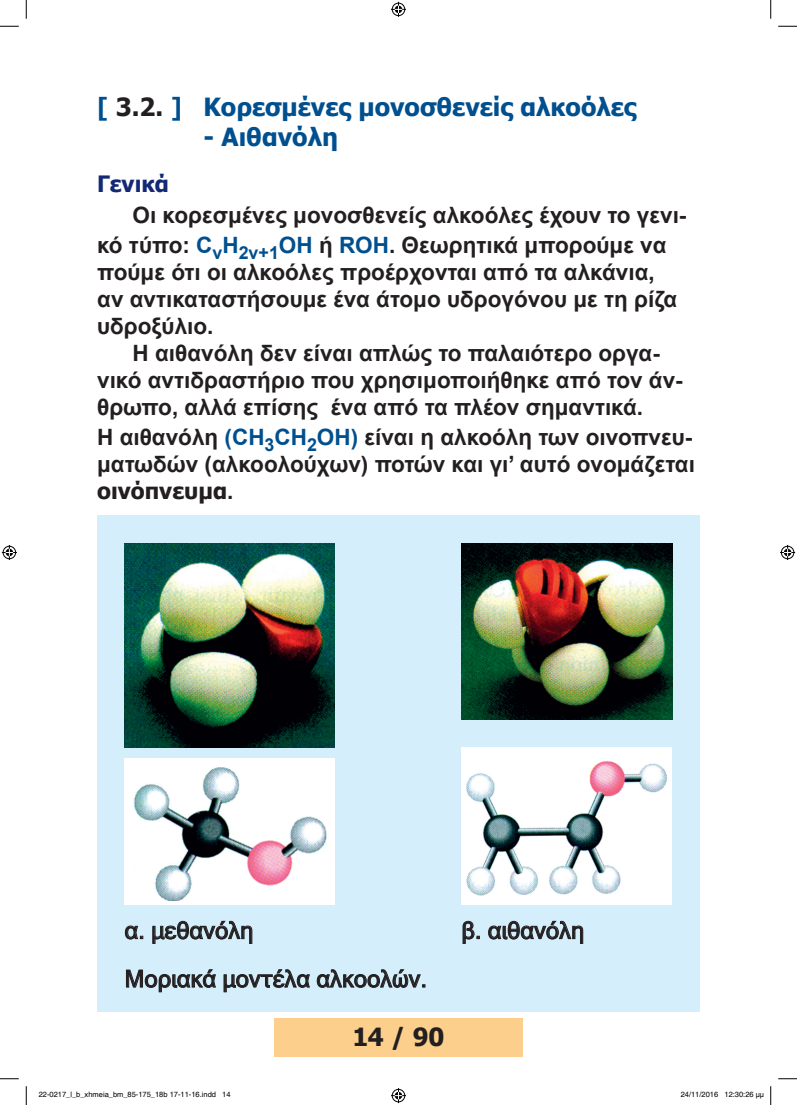
<style>
.page{position:relative;width:797px;height:1105px;background:#fff}
.page>*{position:absolute;margin:0;border:0;box-sizing:border-box;transform-origin:0 0}
.t1{font:700 25px "Tahoma";color:#004f8f}
.t2{font:700 25px "Tahoma";color:#231f20}
.t3{font:23.75px "Microsoft Sans Serif";color:#231f20}
.t4{font:700 22.5px/27px "Arial";color:#231f20}
.t5{font:700 22.5px "Tahoma";color:#231f20}
.t6{font:700 22.5px "Tahoma";color:#142975}
.t7{font:7.5px "Helvetica";color:#000}
.s1{color:#231f20}
.s2{color:#004f8f}
.s3{font-family:"Arial"}
</style>
<div class="page">
<div style="left:274px;top:1018px;width:248px;height:39px;background:#fdcf8c"></div>
<div style="left:97px;top:515px;width:602px;height:496px;background:#d4effb"></div>
<svg style="left:462px;top:921px;width:17px;height:23px"></svg>
<svg style="left:488px;top:921px;width:95px;height:23px"></svg>
<img style="left:462px;top:543px;width:210px;height:177px">
<div style="left:461px;top:747px;width:211px;height:158px;background:#fff"></div>
<img style="left:466px;top:761px;width:201px;height:135px">
<img style="left:125px;top:543px;width:210px;height:204px">
<div style="left:125px;top:758px;width:210px;height:147px;background:#fff"></div>
<img style="left:134px;top:767px;width:193px;height:133px">
<svg style="left:125px;top:925px;width:18px;height:14px"></svg>
<svg style="left:152px;top:921px;width:100px;height:23px"></svg>
<svg style="left:126px;top:969px;width:90px;height:23px"></svg>
<svg style="left:223px;top:969px;width:87px;height:23px"></svg>
<svg style="left:317px;top:969px;width:108px;height:19px"></svg>
<svg style="left:0;top:25px;width:19px;height:2px"></svg>
<svg style="left:778px;top:25px;width:19px;height:2px"></svg>
<svg style="left:0;top:1078px;width:19px;height:1px"></svg>
<svg style="left:778px;top:1078px;width:19px;height:1px"></svg>
<svg style="left:25px;top:0;width:2px;height:19px"></svg>
<svg style="left:25px;top:1086px;width:2px;height:19px"></svg>
<svg style="left:770px;top:0;width:1px;height:19px"></svg>
<svg style="left:770px;top:1086px;width:1px;height:19px"></svg>
<svg style="left:391px;top:2px;width:15px;height:15px"></svg>
<svg style="left:391px;top:1088px;width:15px;height:15px"></svg>
<svg style="left:2px;top:545px;width:15px;height:15px"></svg>
<svg style="left:780px;top:545px;width:15px;height:15px"></svg>
<p class="t1" style="left:97px;top:90px;width:541px">[ <span class="s1">3.2.</span> ] Κορεσμένες μονοσθενείς αλκοόλες</p>
<p class="t1" style="left:203px;top:120px;width:136px">- Αιθανόλη</p>
<p class="t6" style="left:97px;top:168px;width:73px">Γενικά</p>
<p class="t4" style="left:97px;top:200px;width:590px;line-height:30px;text-indent:35px">Οι κορεσμένες μονοσθενείς αλκοόλες έχουν το γενι&shy;κό τύπο: <span class="s2">C</span><sub>ν</sub><span class="s2">H</span><sub>2ν+1</sub><span class="s2">OH</span> ή <span class="s2">ROH</span>. Θεωρητικά μπορούμε να</p>
<p class="t4" style="left:97px;top:258px;width:581px">πούμε ότι οι αλκοόλες προέρχονται από τα αλκάνια, αν αντικαταστήσουμε ένα άτομο υδρογόνου με τη ρίζα υδροξύλιο.</p>
<p class="t4" style="left:97px;top:339px;width:587px;text-indent:35px">Η αιθανόλη δεν είναι απλώς το παλαιότερο οργα&shy;νικό αντιδραστήριο που χρησιμοποιήθηκε από τον άν&shy;θρωπο, αλλά επίσης ένα από τα πλέον σημαντικά.</p>
<p class="t4" style="left:97px;top:423px;width:599px">Η αιθανόλη <span class="s2">(CH</span><sub>3</sub><span class="s2">CH</span><sub>2</sub><span class="s2">OH)</span> είναι η αλκοόλη των οινοπνευ&shy;ματωδών (αλκοολούχων) ποτών και γι’ αυτό ονομάζεται</p>
<p class="t5" style="left:97px;top:475px;width:138px">οινόπνευμα<span class="s3">.</span></p>
<p class="t3" style="left:125px;top:915px;width:130px">α. μεθανόλη</p>
<p class="t3" style="left:461px;top:915px;width:124px">β. αιθανόλη</p>
<p class="t3" style="left:125px;top:963px;width:304px">Μοριακά μοντέλα αλκοολών.</p>
<p class="t2" style="left:352px;top:1020px;width:94px">14 / 90</p>
<p class="t7" style="left:39px;top:1090px;width:193px">22-0217_l_b_xhmeia_bm_85-175_18b 17-11-16.indd 14</p>
<p class="t7" style="left:680px;top:1090px;width:85px">24/11/2016 12:30:26 µµ</p>
</div>
